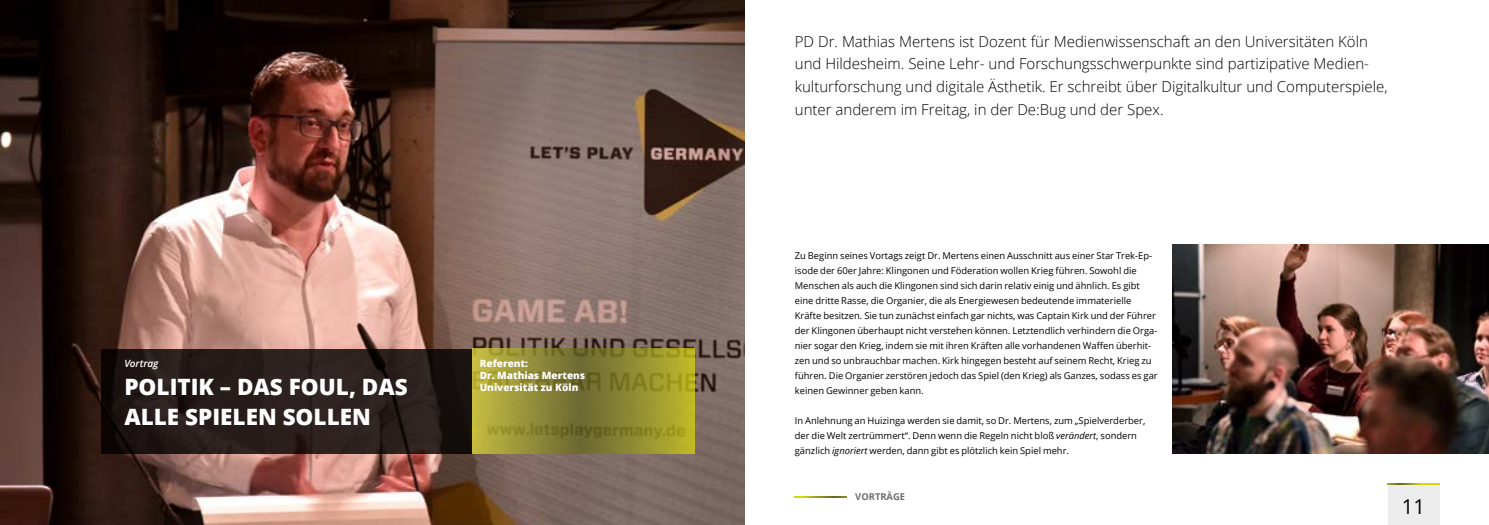
<style>
.page{position:relative;width:1489px;height:525px;background:#fff}
.page>*{position:absolute;margin:0;border:0;box-sizing:border-box;transform-origin:0 0}
.t1{font:800 22.5px/30px "Open Sans";color:#fff}
.t2{font:20.38px "Open Sans";color:#000}
.t3{font:300 15px/22.5px "Open Sans";color:#000}
.t4{font:800 10px/12px "Open Sans";color:#fff}
.t5{font:italic 600 10px "Open Sans";letter-spacing:-.01em;color:#fff}
.t6{font:9.38px/14.9px "Open Sans";color:#000}
.t7{font:700 9.38px "Open Sans";color:#706f6f}
.s1{font-style:italic}
</style>
<div class="page">
<img style="left:0;top:0;width:744px;height:524px">
<svg style="left:101px;top:348px;width:371px;height:105px;background:#261c19"></svg>
<svg style="left:472px;top:348px;width:222px;height:105px;background:#938d32"></svg>
<img style="left:1172px;top:244px;width:316px;height:209px">
<div style="left:1387px;top:483px;width:52px;height:41px;background:#ededed"></div>
<svg style="left:1387px;top:483px;width:52px;height:1px"></svg>
<svg style="left:794px;top:496px;width:52px;height:1px"></svg>
<p class="t5" style="left:124px;top:356px;width:35px">Vortrag</p>
<h1 class="t1" style="left:124px;top:370px;width:285px">POLITIK – DAS FOUL, DAS<br>ALLE SPIELEN SOLLEN</h1>
<p class="t4" style="left:479px;top:357px;width:107px">Referent:<br>Dr. Mathias Mertens<br>Universität zu Köln</p>
<p class="t3" style="left:794px;top:30px;width:594px">PD Dr. Mathias Mertens ist Dozent für Medienwissenschaft an den Universitäten Köln und Hildesheim. Seine Lehr- und Forschungsschwerpunkte sind partizipative Medien&shy;kulturforschung und digitale Ästhetik. Er schreibt über Digitalkultur und Computerspiele, unter anderem im Freitag, in der De:Bug und der Spex.</p>
<p class="t6" style="left:794px;top:248px;width:364px">Zu Beginn seines Vortags zeigt Dr. Mertens einen Ausschnitt aus einer Star Trek-Ep&shy;isode der 60er Jahre: Klingonen und Föderation wollen Krieg führen. Sowohl die Menschen als auch die Klingonen sind sich darin relativ einig und ähnlich. Es gibt eine dritte Rasse, die Organier, die als Energiewesen bedeutende immaterielle Kräfte besitzen. Sie tun zunächst einfach gar nichts, was Captain Kirk und der Führer der Klingonen überhaupt nicht verstehen können. Letztendlich verhindern die Orga&shy;nier sogar den Krieg, indem sie mit ihren Kräften alle vorhandenen Waffen überhit&shy;zen und so unbrauchbar machen. Kirk hingegen besteht auf seinem Recht, Krieg zu führen. Die Organier zerstören jedoch das Spiel (den Krieg) als Ganzes, sodass es gar keinen Gewinner geben kann.</p>
<p class="t6" style="left:794px;top:412px;width:352px">In Anlehnung an Huizinga werden sie damit, so Dr. Mertens, zum „Spielverderber, der die Welt zertrümmert“. Denn wenn die Regeln nicht bloß <span class="s1">verändert</span>, sondern gänzlich <span class="s1">ignoriert</span> werden, dann gibt es plötzlich kein Spiel mehr.</p>
<p class="t7" style="left:855px;top:489px;width:51px">VORTRÄGE</p>
<h2 class="t2" style="left:1401px;top:492px;width:25px">11</h2>
</div>
